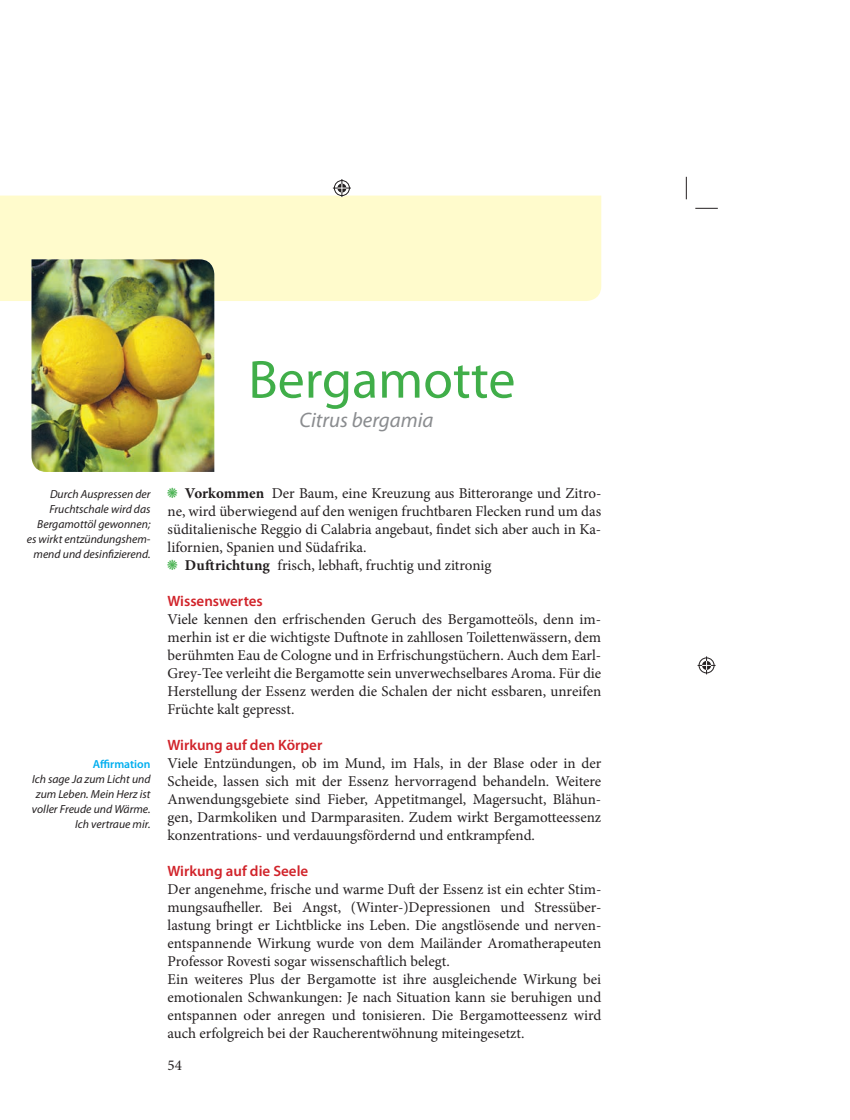
<style>
.page{position:relative;width:850px;height:1120px;background:#fff}
.page>*{position:absolute;margin:0;border:0;box-sizing:border-box;transform-origin:0 0}
.t1{font:54px "Myriad Pro";color:#40ae49}
.t2{font:italic 21px "Myriad Pro";color:#8a8c8f}
.t3{font:15px/18px "Minion Pro";color:#231f20;text-align:justify}
.t4{font:600 15px "Myriad Pro";color:#d1232a}
.t5{font:italic 11.7px/15px "Myriad Pro";color:#231f20;text-align:right}
.t6{font:600 11.7px "Myriad Pro";color:#00aeef}
.s1{font-weight:700}
</style>
<div class="page">
<div style="left:0;top:196px;width:601px;height:105px;background:#fffbcc"></div>
<img style="left:31px;top:259px;width:183px;height:213px">
<svg style="left:695px;top:208px;width:23px;height:1px"></svg>
<svg style="left:686px;top:177px;width:1px;height:22px"></svg>
<svg style="left:333px;top:179px;width:18px;height:18px"></svg>
<svg style="left:698px;top:656px;width:18px;height:18px"></svg>
<h1 class="t1" style="left:248px;top:359px;width:269px">Bergamotte</h1>
<h2 class="t2" style="left:299px;top:412px;width:136px">Citrus bergamia</h2>
<p class="t5" style="left:27px;top:487px;width:125px">Durch Auspressen der<br>Fruchtschale wird das<br>Bergamottöl gewonnen; es wirkt entzündungshem&shy;mend und desinfizierend.</p>
<p class="t6" style="left:93px;top:759px;width:59px">Affirmation</p>
<p class="t5" style="left:32px;top:772px;width:120px">Ich sage Ja zum Licht und zum Leben. Mein Herz ist voller Freude und Wärme.<br>Ich vertraue mir.</p>
<p class="t3" style="left:185px;top:485px;width:418px"><span class="s1">Vorkommen</span> Der Baum, eine Kreuzung aus Bitter orange und Zitro-</p>
<p class="t3" style="left:168px;top:503px;width:435px">ne, wird überwiegend auf den wenigen fruchtbaren Flecken rund um das</p>
<p class="t3" style="left:168px;top:521px;width:435px">süditalienische Reggio di Calabria angebaut, findet sich aber auch in Ka-</p>
<p class="t3" style="left:168px;top:539px;width:200px">lifornien, Spanien und Südafrika.</p>
<p class="t3" style="left:185px;top:557px;width:308px"><span class="s1">Duftrichtung</span> frisch, lebhaft, fruchtig und zitronig</p>
<p class="t4" style="left:168px;top:595px;width:97px">Wissenswertes</p>
<p class="t3" style="left:168px;top:611px;width:435px">Viele kennen den erfrischenden Geruch des Bergamotteöls, denn im&shy;merhin ist er die wichtigste Duftnote in zahllosen Toilettenwässern, dem berühmten Eau de Cologne und in Erfrischungstüchern. Auch dem Earl-Grey-Tee verleiht die Bergamotte sein unverwechselbares Aroma. Für die Herstellung der Essenz werden die Schalen der nicht essbaren, unreifen Früchte kalt gepresst.</p>
<p class="t4" style="left:168px;top:739px;width:156px">Wirkung auf den Körper</p>
<p class="t3" style="left:168px;top:755px;width:435px">Viele Entzündungen, ob im Mund, im Hals, in der Blase oder in der Scheide, lassen sich mit der Essenz hervorragend behandeln. Weitere Anwendungsgebiete sind Fieber, Appetitmangel, Magersucht, Blähun&shy;gen, Darmkoliken und Darmparasiten. Zudem wirkt Bergamotteessenz konzentrations- und verdauungsfördernd und entkrampfend.</p>
<p class="t4" style="left:168px;top:865px;width:142px">Wirkung auf die Seele</p>
<p class="t3" style="left:168px;top:881px;width:435px;text-align:left">Der angenehme, frische und warme Duft der Essenz ist ein echter Stim&shy;mungsaufheller. Bei Angst, (Winter-)Depressionen und Stressüber&shy;lastung bringt er Lichtblicke ins Leben. Die angstlösende und nerven&shy;entspannende Wirkung wurde von dem Mailänder Aromatherapeuten Professor Rovesti sogar wissenschaftlich belegt.<br>Ein weiteres Plus der Bergamotte ist ihre ausgleichende Wirkung bei emotionalen Schwankungen: Je nach Situation kann sie beruhigen und entspannen oder anregen und tonisieren. Die Bergamotteessenz wird auch erfolgreich bei der Raucherentwöhnung miteingesetzt.</p>
<p class="t3" style="left:168px;top:1057px;width:16px">54</p>
</div>
